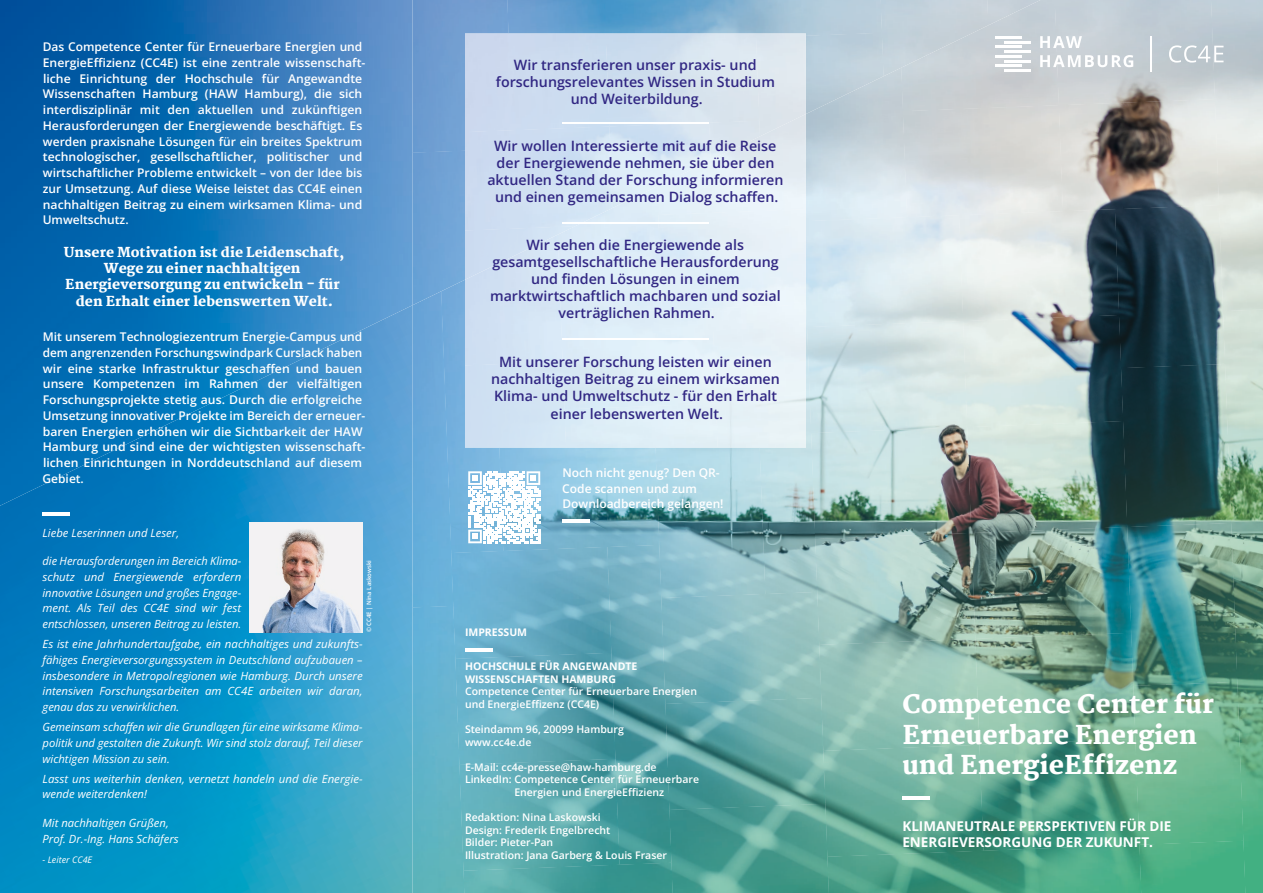
<style>
.page{position:relative;width:1263px;height:893px;background:#fff}
.page>*{position:absolute;margin:0;border:0;box-sizing:border-box;transform-origin:0 0}
.t1{font:800 25.5px/30.6px "Martel";color:#fff}
.t2{font:600 14.25px/17.1px "Open Sans";color:#312783;text-align:center}
.t3{font:800 13.5px/16.2px "Martel";color:#fff;text-align:center}
.t4{font:700 13.5px/16.2px "Open Sans";color:#fff}
.t5{font:600 12px/15.8px "Open Sans";color:#fff}
.t6{font:italic 11.25px/15.8px "Open Sans";color:#fff;text-align:justify}
.t7{font:600 10.5px/12.6px "Open Sans";color:#fff}
.t8{font:700 10.5px/12.6px "Open Sans";color:#fff}
.t9{font:italic 9px "Open Sans";color:#fff}
.t10{font:600 6px "Open Sans";color:#fff}
</style>
<div class="page">
<img style="left:0;top:0;width:412px;height:305px">
<img style="left:412px;top:0;width:95px;height:151px">
<img style="left:507px;top:0;width:373px;height:34px">
<img style="left:412px;top:151px;width:53px;height:140px">
<img style="left:0;top:305px;width:412px;height:588px">
<img style="left:901px;top:0;width:154px;height:105px">
<img style="left:1055px;top:0;width:156px;height:105px">
<img style="left:806px;top:68px;width:101px;height:147px">
<img style="left:1059px;top:99px;width:160px;height:110px">
<img style="left:959px;top:209px;width:156px;height:112px">
<img style="left:1115px;top:205px;width:110px;height:159px">
<img style="left:412px;top:291px;width:41px;height:315px">
<img style="left:765px;top:293px;width:52px;height:299px">
<img style="left:807px;top:321px;width:156px;height:112px">
<img style="left:963px;top:315px;width:160px;height:112px">
<img style="left:1223px;top:309px;width:40px;height:319px">
<img style="left:1121px;top:364px;width:110px;height:159px">
<img style="left:499px;top:448px;width:156px;height:99px">
<img style="left:655px;top:448px;width:110px;height:144px">
<img style="left:811px;top:427px;width:156px;height:112px">
<img style="left:967px;top:421px;width:160px;height:112px">
<img style="left:451px;top:547px;width:156px;height:106px">
<img style="left:607px;top:545px;width:65px;height:318px">
<img style="left:815px;top:533px;width:156px;height:106px">
<img style="left:971px;top:527px;width:156px;height:112px">
<img style="left:1127px;top:523px;width:110px;height:159px">
<img style="left:412px;top:606px;width:52px;height:287px">
<img style="left:661px;top:592px;width:160px;height:112px">
<img style="left:455px;top:653px;width:161px;height:112px">
<img style="left:819px;top:639px;width:156px;height:106px">
<img style="left:975px;top:633px;width:160px;height:112px">
<img style="left:1235px;top:628px;width:28px;height:265px">
<img style="left:665px;top:698px;width:160px;height:112px">
<img style="left:1133px;top:682px;width:110px;height:159px">
<img style="left:459px;top:759px;width:161px;height:112px">
<img style="left:823px;top:745px;width:156px;height:100px">
<img style="left:979px;top:739px;width:160px;height:106px">
<img style="left:669px;top:804px;width:160px;height:89px">
<img style="left:463px;top:863px;width:210px;height:30px">
<img style="left:827px;top:845px;width:312px;height:48px">
<img style="left:1139px;top:841px;width:106px;height:52px">
<hr style="left:995px;top:36px;width:26px;height:3px;background:#fff">
<hr style="left:995px;top:46px;width:26px;height:2px;background:#fff">
<hr style="left:995px;top:55px;width:26px;height:3px;background:#fff">
<hr style="left:995px;top:65px;width:26px;height:2px;background:#fff">
<hr style="left:1004px;top:41px;width:27px;height:2px;background:#fff">
<hr style="left:1004px;top:50px;width:27px;height:3px;background:#fff">
<hr style="left:1004px;top:60px;width:27px;height:2px;background:#fff">
<hr style="left:1004px;top:69px;width:27px;height:3px;background:#fff">
<svg style="left:1040px;top:36px;width:42px;height:12px"></svg>
<svg style="left:1040px;top:55px;width:93px;height:12px"></svg>
<hr style="left:1151px;top:36px;width:1px;height:36px;background:#fff">
<svg style="left:1169px;top:45px;width:54px;height:18px"></svg>
<hr style="left:902px;top:796px;width:27px;height:4px;background:#fff">
<hr style="left:465px;top:648px;width:27px;height:3px;background:#fff">
<hr style="left:43px;top:512px;width:27px;height:3px;background:#fff">
<hr style="left:562px;top:519px;width:27px;height:4px;background:#fff">
<svg style="left:468px;top:471px;width:72px;height:72px"></svg>
<div style="left:465px;top:34px;width:141px;height:92px;background:#ccdbee"></div>
<div style="left:558px;top:186px;width:104px;height:122px;background:#dcebf7"></div>
<div style="left:465px;top:235px;width:98px;height:127px;background:#d2e2f3"></div>
<div style="left:712px;top:305px;width:94px;height:143px;background:#e8f2f7"></div>
<div style="left:465px;top:362px;width:101px;height:86px;background:#d1e3f3"></div>
<div style="left:564px;top:403px;width:154px;height:45px;background:#dfeff7"></div>
<img style="left:250px;top:522px;width:113px;height:110px">
<hr style="left:562px;top:222px;width:147px;height:1px;background:#fff">
<hr style="left:562px;top:338px;width:147px;height:2px;background:#fff">
<hr style="left:562px;top:122px;width:147px;height:2px;background:#fff">
<p class="t5" style="left:43px;top:39px;width:324px">Das Competence Center für Erneuerbare Energien und EnergieEffizienz (CC4E) ist eine zentrale wissenschaft&shy;liche Einrichtung der Hochschule für Angewandte Wissenschaften Hamburg (HAW Hamburg), die sich interdisziplinär mit den aktuellen und zukünftigen Herausforderungen der Energiewende beschäftigt. Es werden praxisnahe Lösungen für ein breites Spektrum technologischer, gesellschaftlicher, politischer und wirtschaftlicher Probleme entwickelt – von der Idee bis zur Umsetzung. Auf diese Weise leistet das CC4E einen nachhaltigen Beitrag zu einem wirksamen Klima- und Umweltschutz.</p>
<p class="t3" style="left:64px;top:244px;width:282px">Unsere Motivation ist die Leidenschaft, Wege zu einer nachhaltigen Energieversorgung zu entwickeln - für den Erhalt einer lebenswerten Welt.</p>
<p class="t5" style="left:43px;top:329px;width:324px">Mit unserem Technologiezentrum Energie-Campus und dem angrenzenden Forschungswindpark Curslack haben wir eine starke Infrastruktur geschaffen und bauen unsere Kompetenzen im Rahmen der vielfältigen Forschungsprojekte stetig aus. Durch die erfolgreiche Umsetzung innovativer Projekte im Bereich der erneuer&shy;baren Energien erhöhen wir die Sichtbarkeit der HAW Hamburg und sind eine der wichtigsten wissenschaft&shy;lichen Einrichtungen in Norddeutschland auf diesem Gebiet.</p>
<p class="t6" style="left:43px;top:524px;width:138px">Liebe Leserinnen und Leser,</p>
<p class="t6" style="left:43px;top:553px;width:200px">die Herausforderungen im Bereich Klima&shy;schutz und Energiewende erfordern innovative Lösungen und großes Engage&shy;ment. Als Teil des CC4E sind wir fest entschlossen, unseren Beitrag zu leisten.</p>
<p class="t6" style="left:43px;top:636px;width:322px">Es ist eine Jahrhundertaufgabe, ein nachhaltiges und zukunfts&shy;fähiges Energieversorgungssystem in Deutschland aufzubauen – insbesondere in Metropolregionen wie Hamburg. Durch unsere intensiven Forschungsarbeiten am CC4E arbeiten wir daran, genau das zu verwirklichen.</p>
<p class="t6" style="left:43px;top:719px;width:322px">Gemeinsam schaffen wir die Grundlagen für eine wirksame Klima&shy;politik und gestalten die Zukunft. Wir sind stolz darauf, Teil dieser wichtigen Mission zu sein.</p>
<p class="t6" style="left:43px;top:770px;width:322px">Lasst uns weiterhin denken, vernetzt handeln und die Energie&shy;wende weiterdenken!</p>
<p class="t6" style="left:43px;top:814px;width:138px">Mit nachhaltigen Grüßen,<br>Prof. Dr.-Ing. Hans Schäfers</p>
<p class="t9" style="left:43px;top:853px;width:51px">- Leiter CC4E</p>
<p class="t10" style="left:365px;top:632px;width:74px;rotate:-90deg">© CC4E | Nina Laskowski</p>
<p class="t2" style="left:496px;top:55px;width:281px">Wir transferieren unser praxis- und forschungsrelevantes Wissen in Studium und Weiterbildung.</p>
<p class="t2" style="left:487px;top:136px;width:298px">Wir wollen Interessierte mit auf die Reise der Energiewende nehmen, sie über den aktuellen Stand der Forschung informieren und einen gemeinsamen Dialog schaffen.</p>
<p class="t2" style="left:490px;top:235px;width:292px">Wir sehen die Energiewende als gesamtgesellschaftliche Herausforderung und finden Lösungen in einem marktwirtschaftlich machbaren und sozial verträglichen Rahmen.</p>
<p class="t2" style="left:491px;top:352px;width:290px">Mit unserer Forschung leisten wir einen nachhaltigen Beitrag zu einem wirksamen Klima- und Umweltschutz - für den Erhalt einer lebenswerten Welt.</p>
<p class="t5" style="left:562px;top:464px;width:163px">Noch nicht genug? Den QR-<br>Code scannen und zum<br>Downloadbereich gelangen!</p>
<p class="t8" style="left:465px;top:626px;width:64px">IMPRESSUM</p>
<p class="t8" style="left:465px;top:660px;width:174px">HOCHSCHULE FÜR ANGEWANDTE<br>WISSENSCHAFTEN HAMBURG</p>
<p class="t7" style="left:465px;top:685px;width:233px">Competence Center für Erneuerbare Energien und EnergieEffizenz (CC4E)</p>
<p class="t7" style="left:465px;top:723px;width:160px">Steindamm 96, 20099 Hamburg www.cc4e.de</p>
<p class="t7" style="left:465px;top:760px;width:193px">E-Mail: cc4e-presse@haw-hamburg.de</p>
<p class="t7" style="left:465px;top:773px;width:236px">LinkedIn: Competence Center für Erneuerbare</p>
<p class="t7" style="left:514px;top:786px;width:151px">Energien und EnergieEffizienz</p>
<p class="t7" style="left:465px;top:811px;width:203px">Redaktion: Nina Laskowski<br>Design: Frederik Engelbrecht<br>Bilder: Pieter-Pan<br>Illustration: Jana Garberg &amp; Louis Fraser</p>
<h1 class="t1" style="left:902px;top:689px;width:313px">Competence Center für<br>Erneuerbare Energien und EnergieEffizenz</h1>
<p class="t4" style="left:902px;top:817px;width:271px">KLIMANEUTRALE PERSPEKTIVEN FÜR DIE<br>ENERGIEVERSORGUNG DER ZUKUNFT.</p>
</div>
